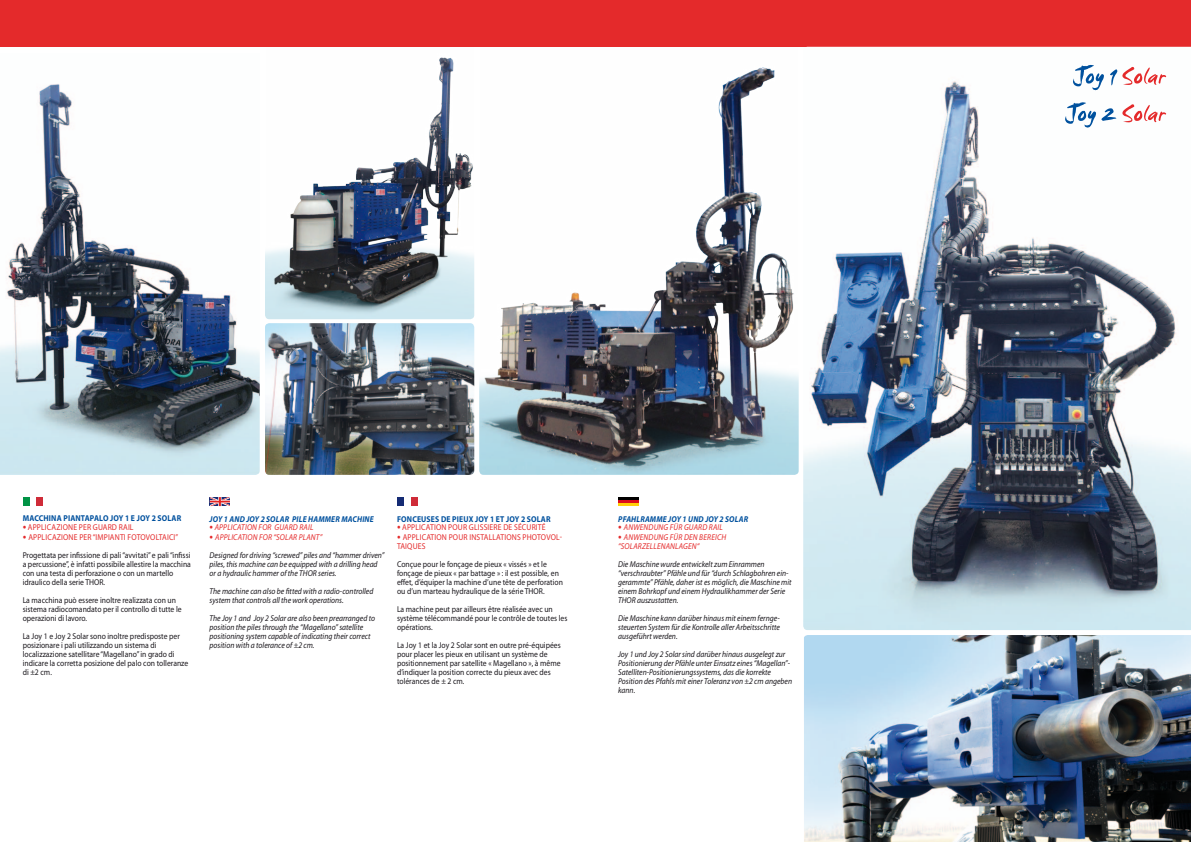
<style>
.page{position:relative;width:1191px;height:842px;background:#fff}
.page>*{position:absolute;margin:0;border:0;box-sizing:border-box;transform-origin:0 0}
.t1{font:8.5px/9px "Myriad Pro";color:#1a171c;scale:.9 1}
.t2{font:italic 8.5px/9px "Myriad Pro";color:#1a171c;scale:.9 1}
.t3{font:8.5px/9px "Myriad Pro";letter-spacing:.02em;color:#e42a2b;scale:.9 1}
.t4{font:italic 8.5px/9px "Myriad Pro";letter-spacing:.02em;color:#e42a2b;scale:.9 1}
.t5{font:700 8.5px "Myriad Pro";letter-spacing:.02em;color:#00519e;scale:.9 1}
.t6{font:italic 700 8.5px "Myriad Pro";letter-spacing:.02em;color:#00519e;scale:.9 1}
.s1{font-family:"Helvetica Neue LT Pro";font-weight:500;font-size:8px}
.s2{font-family:"Helvetica Neue LT Pro";font-weight:500;font-style:normal;font-size:8px}
</style>
<div class="page">
<img style="left:804px;top:635px;width:387px;height:207px">
<img style="left:265px;top:323px;width:209px;height:152px">
<div style="left:0;top:0;width:1191px;height:47px;background:#e42a2b"></div>
<div style="left:397px;top:497px;width:7px;height:9px;background:#152b74"></div>
<div style="left:411px;top:497px;width:6px;height:9px;background:#cf2b38"></div>
<div style="left:618px;top:497px;width:20px;height:9px;background:#010000"></div>
<div style="left:618px;top:500px;width:20px;height:6px;background:#dd0c1b"></div>
<hr style="left:618px;top:503px;width:20px;height:3px;background:#ffcf09">
<svg style="left:210px;top:497px;width:20px;height:9px"></svg>
<div style="left:23px;top:497px;width:20px;height:9px;background:#fff;border:1px solid #fff"></div>
<div style="left:23px;top:497px;width:6px;height:9px;background:#009345"></div>
<div style="left:36px;top:497px;width:7px;height:9px;background:#cf2b38"></div>
<img style="left:479px;top:67px;width:319px;height:408px">
<img style="left:0;top:84px;width:260px;height:391px">
<img style="left:265px;top:57px;width:209px;height:262px">
<img style="left:803px;top:64px;width:388px;height:566px">
<svg style="left:1073px;top:65px;width:93px;height:25px"></svg>
<svg style="left:1122px;top:104px;width:44px;height:18px"></svg>
<svg style="left:1065px;top:102px;width:51px;height:26px"></svg>
<p class="t5" style="left:23px;top:513px;width:178px">MACCHINA PIANTAPALO JOY 1 E JOY 2 SOLAR</p>
<p class="t3" style="left:23px;top:523px;width:125px"><span class="s1">•</span> APPLICAZIONE PER GUARD RAIL</p>
<p class="t3" style="left:23px;top:532px;width:18px"><span class="s1">•</span> Applicazione</p>
<p class="t3" style="left:79px;top:532px;width:33px">per “impian</p>
<p class="t3" style="left:120px;top:532px;width:66px">ti fotovoltaici ”</p>
<p class="t1" style="left:23px;top:550px;width:188px">Progettata per infissione di pali “avvitati” e pali “infissi a percussione”, è infatti possibile allestire la macchina con una testa di perforazione o con un martello idraulico della serie THOR.</p>
<p class="t1" style="left:23px;top:595px;width:178px">La macchina può essere inoltre realizzata con un sistema radiocomandato per il controllo di tutte le operazioni di lavoro.</p>
<p class="t1" style="left:23px;top:631px;width:185px">La Joy 1 e Joy 2 Solar sono inoltre predisposte per posizionare i pali utilizzando un sistema di localizzazione satellitare “Magellano” in grado di indicare la corretta posizione del palo con tolleranze di ±2 cm.</p>
<p class="t6" style="left:210px;top:513px;width:184px">JOY 1 AND JOY 2 SOLAR PILE HAMMER MACHINE</p>
<p class="t4" style="left:210px;top:523px;width:105px"><span class="s2">•</span> application for GUARD RAIL</p>
<p class="t4" style="left:210px;top:532px;width:84px"><span class="s2">•</span> application for “SOLAR</p>
<p class="t4" style="left:299px;top:532px;width:6px">PLANT</p>
<p class="t4" style="left:320px;top:532px;width:4px">”</p>
<p class="t2" style="left:210px;top:550px;width:196px">Designed for driving “screwed” piles and “hammer driven” piles, this machine can be equipped with a drilling head or a hydraulic hammer of the THOR series.</p>
<p class="t2" style="left:210px;top:586px;width:184px">The machine can also be fitted with a radio-controlled system that controls all the work operations.</p>
<p class="t2" style="left:210px;top:613px;width:185px">The Joy 1 and Joy 2 Solar are also been prearranged to position the piles through the “Magellano” satellite positioning system capable of indicating their correct position with a tolerance of ±2 cm.</p>
<p class="t5" style="left:397px;top:513px;width:12px">FONCE</p>
<p class="t5" style="left:421px;top:513px;width:124px">USES DE PIEUX JOY 1 ET JOY 2 SOLAR</p>
<p class="t3" style="left:397px;top:523px;width:162px"><span class="s1">•</span> APPLICATION POUR GLISSIERE DE SÉCURITé</p>
<p class="t3" style="left:397px;top:532px;width:185px"><span class="s1">•</span> APPLICATION POUR INSTALLATIONS PHOTOVOL-<br>TAIQUES</p>
<p class="t1" style="left:397px;top:559px;width:186px">Conçue pour le fonçage de pieux « vissés » et le fonçage de pieux « par battage » : il est possible, en effet, d’équiper la machine d’une tête de perforation ou d’un marteau hydraulique de la série THOR.</p>
<p class="t1" style="left:397px;top:604px;width:191px">La machine peut par ailleurs être réalisée avec un système télécommandé pour le contrôle de toutes les opérations.</p>
<p class="t1" style="left:397px;top:640px;width:183px">La Joy 1 et la Joy 2 Solar sont en outre pré-équipées pour placer les pieux en utilisant un système de positionnement par satellite « Magellano », à même d’indiquer la position correcte du pieux avec des tolérances de ± 2 cm.</p>
<p class="t6" style="left:618px;top:513px;width:16px">PFAHLRAMME</p>
<p class="t6" style="left:668px;top:513px;width:70px">JOY 1 UND JOY 2 SOLAR</p>
<p class="t4" style="left:618px;top:523px;width:106px"><span class="s2">•</span> AN WENDUNG FÜR GUARD RAIL</p>
<p class="t4" style="left:618px;top:532px;width:121px"><span class="s2">•</span> AN WENDUNG FÜR DEN BEREICH “SOLAR</p>
<p class="t4" style="left:642px;top:541px;width:27px">ZELL ENANLA</p>
<p class="t4" style="left:683px;top:541px;width:19px">GEN“</p>
<p class="t2" style="left:618px;top:559px;width:194px">Die Maschine wurde entwickelt zum Einrammen “verschraubter” Pfähle und für “durch Schlagbohren ein&shy;gerammte” Pfähle, daher ist es möglich, die Maschine mit einem Bohrkopf und einem Hydraulikhammer der Serie THOR auszustatten.</p>
<p class="t2" style="left:618px;top:613px;width:181px;text-align:justify">Die Maschine kann darüber hinaus mit einem fernge&shy;steuerten System für die Kontrolle aller Arbeitsschritte ausgeführt werden.</p>
<p class="t2" style="left:618px;top:649px;width:195px">Joy 1 und Joy 2 Solar sind darüber hinaus ausgelegt zur Positionierung der Pfähle unter Einsatz eines “Magellan”- Satelliten-Positionierungssystems, das die korrekte Position des Pfahls mit einer Toleranz von ±2 cm angeben kann.</p>
</div>
